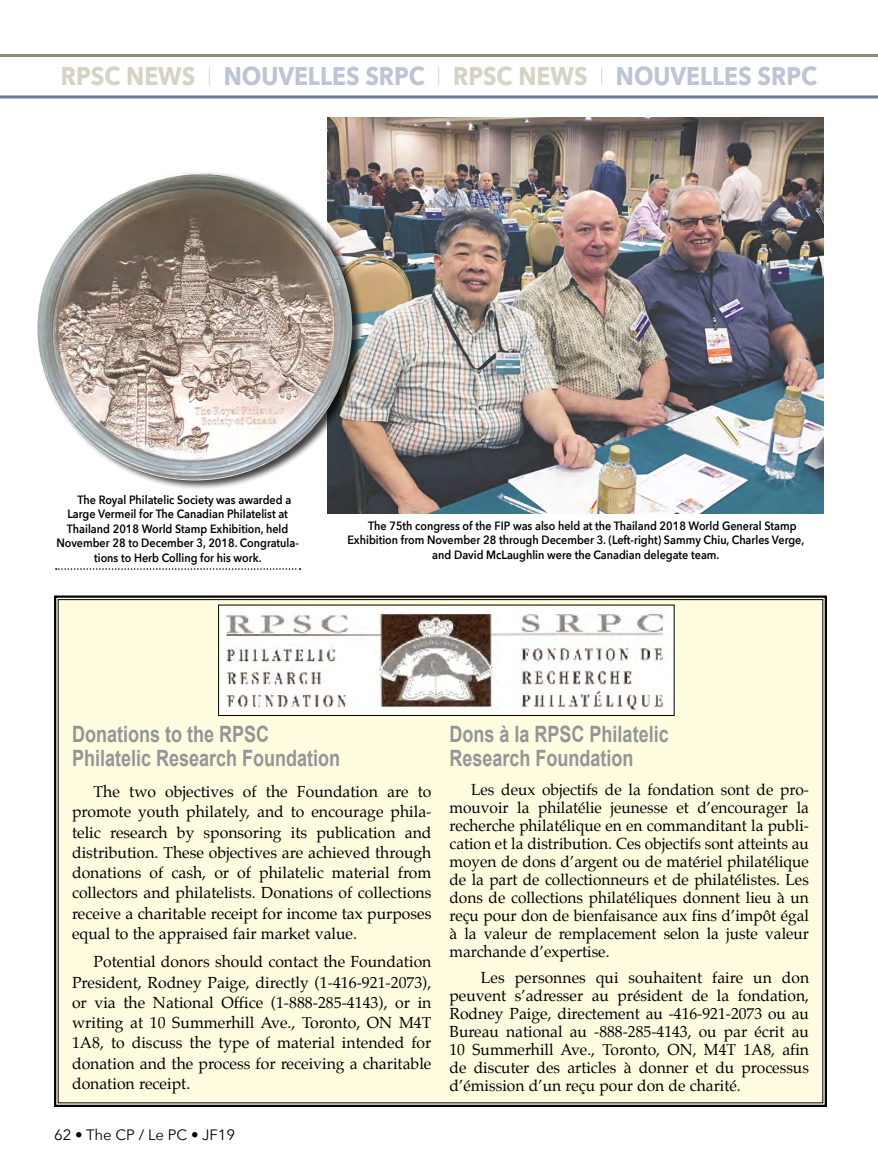
<style>
.page{position:relative;width:878px;height:1161px;background:#fff}
.page>*{position:absolute;margin:0;border:0;box-sizing:border-box;transform-origin:0 0}
.t1{font:700 25.5px "Avenir Next";color:#bdc4d6;scale:.9 1}
.t2{font:700 22.5px/24px "Arial";color:#939598;scale:.8 1}
.t3{font:15.75px/18px "Palatino";color:#000;text-align:justify}
.t4{font:15px "Avenir Next";color:#000}
.t5{font:600 12px "Avenir Next";color:#000;scale:.9 1}
.s1{color:#d5d4c4}
.s2{font-weight:200;color:#b1b4b6}
</style>
<div class="page">
<img style="left:327px;top:117px;width:497px;height:397px">
<hr style="left:0;top:54px;width:878px;height:3px;background:#8e8b6f">
<hr style="left:0;top:95px;width:878px;height:3px;background:#687a99">
<svg style="left:56px;top:568px;width:244px;height:2px"></svg>
<div style="left:37px;top:170px;width:327px;height:320px;background:#000;opacity:.75"></div>
<img style="left:37px;top:173px;width:315px;height:307px">
<div style="left:54px;top:595px;width:773px;height:512px;background:#fffcdf"></div>
<img style="left:220px;top:607px;width:452px;height:106px">
<div style="left:218px;top:605px;width:456px;height:111px;border:1px solid #000"></div>
<h1 class="t1" style="left:61px;top:54px;width:841px"><span class="s1">RPSC NEWS</span> <span class="s2">I</span> NOUVELLES SRPC <span class="s2">I</span> <span class="s1">RPSC NEWS</span> <span class="s2">I</span> NOUVELLES SRPC</h1>
<p class="t5" style="left:77px;top:489px;width:239px">The Royal Philatelic Society was awarded a</p>
<p class="t5" style="left:67px;top:504px;width:246px">Large Vermeil for The Canadian Philatelist at</p>
<p class="t5" style="left:67px;top:518px;width:247px">Thailand 2018 World Stamp Exhibition, held</p>
<p class="t5" style="left:56px;top:533px;width:271px">November 28 to December 3, 2018. Congratula-</p>
<p class="t5" style="left:94px;top:547px;width:187px">tions to Herb Colling for his work.</p>
<p class="t5" style="left:368px;top:515px;width:477px">The 75th congress of the FIP was also held at the Thailand 2018 World General Stamp</p>
<p class="t5" style="left:347px;top:530px;width:509px">Exhibition from November 28 through December 3. (Left-right) Sammy Chiu, Charles Verge,</p>
<p class="t5" style="left:432px;top:544px;width:320px">and David McLaughlin were the Canadian delegate team.</p>
<h2 class="t2" style="left:72px;top:723px;width:337px">Donations to the RPSC<br>Philatelic Research Foundation</h2>
<p class="t3" style="left:72px;top:782px;width:361px;line-height:20.2px;text-indent:22px">The two objectives of the Foundation are to promote youth philately, and to encourage phila&shy;telic research by sponsoring its publication and distribution. These objectives are achieved through donations of cash, or of philatelic material from collectors and philatelists. Donations of collections receive a charitable receipt for income tax purposes equal to the appraised fair market value.</p>
<p class="t3" style="left:72px;top:952px;width:361px;line-height:20.2px;text-indent:22px">Potential donors should contact the Foundation President, Rodney Paige, directly (1-416-921-2073), or via the National Office (1-888-285-4143), or in writing at 10 Summerhill Ave., Toronto, ON M4T 1A8, to discuss the type of material intended for donation and the process for receiving a charitable donation receipt.</p>
<p class="t4" style="left:54px;top:1123px;width:183px">62 • The CP / Le PC • JF19</p>
<h2 class="t2" style="left:449px;top:723px;width:275px">Dons à la RPSC Philatelic<br>Research Foundation</h2>
<p class="t3" style="left:449px;top:780px;width:361px;text-indent:22px">Les deux objectifs de la fondation sont de pro&shy;mouvoir la philatélie jeunesse et d’encourager la recherche philatélique en en commanditant la publi&shy;cation et la distribution. Ces objectifs sont atteints au moyen de dons d’argent ou de matériel philatélique de la part de collectionneurs et de philatélistes. Les dons de collections philatéliques donnent lieu à un reçu pour don de bienfaisance aux fins d’impôt égal à la valeur de remplacement selon la juste valeur marchande d’expertise.</p>
<p class="t3" style="left:449px;top:969px;width:361px;text-indent:31px">Les personnes qui souhaitent faire un don peuvent s’adresser au président de la fondation, Rodney Paige, directement au -416-921-2073 ou au Bureau national au -888-285-4143, ou par écrit au 10 Summerhill Ave., Toronto, ON, M4T 1A8, afin de discuter des articles à donner et du processus d’émission d’un reçu pour don de charité.</p>
</div>
